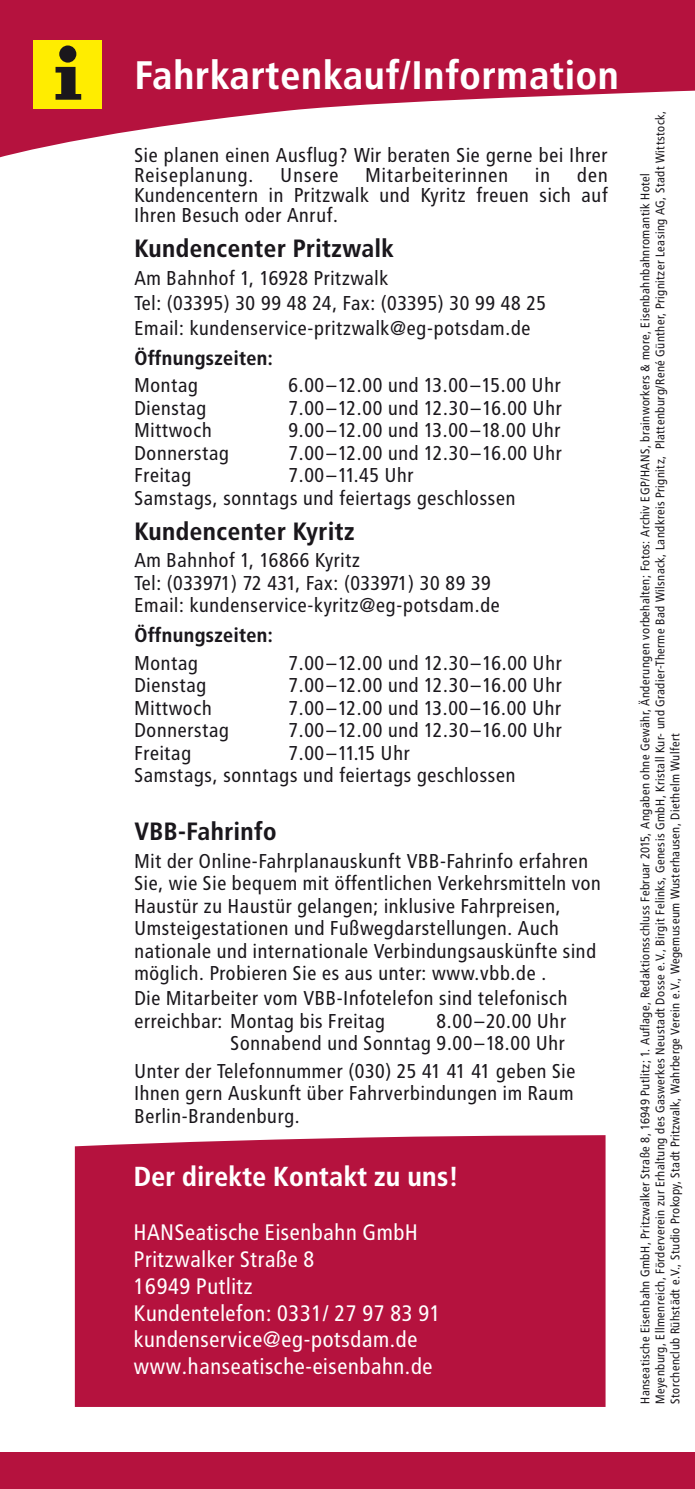
<style>
.page{position:relative;width:695px;height:1489px;background:#fff}
.page>*{position:absolute;margin:0;border:0;box-sizing:border-box;transform-origin:0 0}
.t1{font:700 39.75px "Transit";color:#fff}
.t2{font:700 27.5px "Transit";letter-spacing:-.01em;color:#fff}
.t3{font:700 25px "Transit";color:#1a171c}
.t4{font:22.25px/26.8px "Transit";letter-spacing:-.01em;color:#fff}
.t5{font:20px/22.5px "Transit";color:#1a171c}
.t6{font:700 20px "Transit";color:#1a171c}
.t7{font:12.5px/15px "Transit";color:#1a171c}
.s1{font-family:"Transit Pict Two";font-weight:400;font-size:71.25px;color:#ffed00}
.s2{font-family:"Transit Pict One";font-weight:400;font-size:71.25px;color:#1a171c}
</style>
<div class="page">
<div style="left:75px;top:1135px;width:530px;height:271px;background:#b5123e"></div>
<svg style="left:0;top:39px;width:694px;height:119px;fill:#b5123e"></svg>
<div style="left:0;top:0;width:694px;height:39px;background:#b5123e"></div>
<div style="left:0;top:1451px;width:694px;height:37px;background:#b5123e"></div>
<h1 class="t1" style="left:33px;top:51px;width:587px"><span class="s1">4</span><span class="s2">e</span> Fahrkartenkauf/Information</h1>
<p class="t5" style="left:134px;top:145px;width:475px;line-height:20px">Sie planen einen Ausflug? Wir beraten Sie gerne bei Ihrer<br>Reiseplanung.</p>
<p class="t5" style="left:134px;top:165px;width:475px;line-height:20px;text-align:justify;text-indent:442px">den Kundencentern in Pritzwalk und Kyritz freuen sich auf Ihren Besuch oder Anruf.</p>
<p class="t3" style="left:134px;top:233px;width:261px">Kundencenter Pritzwalk</p>
<p class="t5" style="left:134px;top:265px;width:414px;line-height:25px">Am Bahnhof 1, 16928 Pritzwalk<br>Tel: (03395) 30 99 48 24, Fax: (03395) 30 99 48 25<br>Email: kundenservice-pritzwalk@eg-potsdam.de</p>
<p class="t6" style="left:134px;top:346px;width:140px">Öffnungszeiten:</p>
<p class="t5" style="left:134px;top:374px;width:66px">Montag</p>
<p class="t5" style="left:288px;top:374px;width:274px">6.00–12.00 und 13.00–15.00 Uhr</p>
<p class="t5" style="left:134px;top:396px;width:74px">Dienstag</p>
<p class="t5" style="left:288px;top:396px;width:275px">7.00–12.00 und 12.30–16.00 Uhr</p>
<p class="t5" style="left:134px;top:419px;width:79px">Mittwoch</p>
<p class="t5" style="left:288px;top:419px;width:274px">9.00–12.00 und 13.00–18.00 Uhr</p>
<p class="t5" style="left:134px;top:441px;width:97px">Donnerstag</p>
<p class="t5" style="left:288px;top:441px;width:275px">7.00–12.00 und 12.30–16.00 Uhr</p>
<p class="t5" style="left:134px;top:464px;width:59px">Freitag</p>
<p class="t5" style="left:280px;top:164px;width:60px">Unsere</p>
<p class="t5" style="left:365px;top:164px;width:145px">Mitarbeiterinnen</p>
<p class="t5" style="left:535px;top:164px;width:17px">in</p>
<p class="t5" style="left:134px;top:464px;width:383px;text-indent:154px">7.00–11.45 Uhr<br>Samstags, sonntags und feiertags geschlossen</p>
<p class="t3" style="left:134px;top:516px;width:222px">Kundencenter Kyritz</p>
<p class="t5" style="left:134px;top:549px;width:367px">Am Bahnhof 1, 16866 Kyritz<br>Tel: (033971) 72 431, Fax: (033971) 30 89 39<br>Email: kundenservice-kyritz@eg-potsdam.de</p>
<p class="t6" style="left:134px;top:623px;width:140px">Öffnungszeiten:</p>
<p class="t5" style="left:134px;top:651px;width:66px">Montag</p>
<p class="t5" style="left:288px;top:651px;width:275px">7.00–12.00 und 12.30–16.00 Uhr</p>
<p class="t5" style="left:134px;top:674px;width:74px">Dienstag</p>
<p class="t5" style="left:288px;top:674px;width:275px">7.00–12.00 und 12.30–16.00 Uhr</p>
<p class="t5" style="left:134px;top:696px;width:79px">Mittwoch</p>
<p class="t5" style="left:288px;top:696px;width:275px">7.00–12.00 und 13.00–16.00 Uhr</p>
<p class="t5" style="left:134px;top:719px;width:97px">Donnerstag</p>
<p class="t5" style="left:288px;top:719px;width:275px">7.00–12.00 und 12.30–16.00 Uhr</p>
<p class="t5" style="left:134px;top:741px;width:59px">Freitag</p>
<p class="t5" style="left:134px;top:741px;width:383px;text-indent:154px">7.00–11.15 Uhr<br>Samstags, sonntags und feiertags geschlossen</p>
<p class="t3" style="left:134px;top:816px;width:144px">VBB-Fahrinfo</p>
<p class="t5" style="left:134px;top:849px;width:468px">Mit der Online-Fahrplanauskunft VBB-Fahrinfo erfahren Sie, wie Sie bequem mit öffentlichen Verkehrsmitteln von Haustür zu Haustür gelangen; inklusive Fahrpreisen, Umsteigestationen und Fußwegdarstellungen. Auch nationale und internationale Verbindungsauskünfte sind möglich. Probieren Sie es aus unter: www.vbb.de .</p>
<p class="t5" style="left:134px;top:986px;width:435px">Die Mitarbeiter vom VBB-Infotelefon sind telefonisch erreichbar: Montag bis Freitag</p>
<p class="t5" style="left:230px;top:1009px;width:338px;text-align:right">8.00–20.00 Uhr<br>Sonnabend und Sonntag 9.00–18.00 Uhr</p>
<p class="t5" style="left:134px;top:1059px;width:443px;text-align:justify">Unter der Telefonnummer (030) 25 41 41 41 geben Sie Ihnen gern Auskunft über Fahrverbindungen im Raum Berlin-Brandenburg.</p>
<h2 class="t2" style="left:134px;top:1160px;width:327px">Der direkte Kontakt zu uns!</h2>
<p class="t4" style="left:134px;top:1218px;width:309px">HANSeatische Eisenbahn GmbH<br>Pritzwalker Straße 8<br>16949 Putlitz<br>Kundentelefon: 0331/ 27 97 83 91 kundenservice@eg-potsdam.de www.hanseatische-eisenbahn.de</p>
<p class="t7" style="left:637px;top:1403px;width:1294px;rotate:-90deg">Hanseatische Eisenbahn GmbH, Pritzwalker Straße 8, 16949 Putlitz; 1. Auflage, Redaktionsschluss Februar 2015, Angaben ohne Gewähr, Änderungen vorbehalten; Fotos: Archiv EGP/HANS, brainworkers &amp; more, Eisenbahnbahnromantik Hotel<br>Meyenburg, Ellmenreich, Förderverein zur Erhaltung des Gaswerkes Neustadt Dosse e.V., Birgit Felinks, Genesis GmbH, Kristall Kur- und Gradier-Therme Bad Wilsnack, Landkreis Prignitz, Plattenburg/René Günther, Prignitzer Leasing AG, Stadt Wittstock,<br>Storchenclub Rühstädt e.V., Studio Prokopy, Stadt Pritzwalk, Wahrberge Verein e.V., Wegemuseum Wusterhausen, Diethelm Wulfert</p>
</div>
